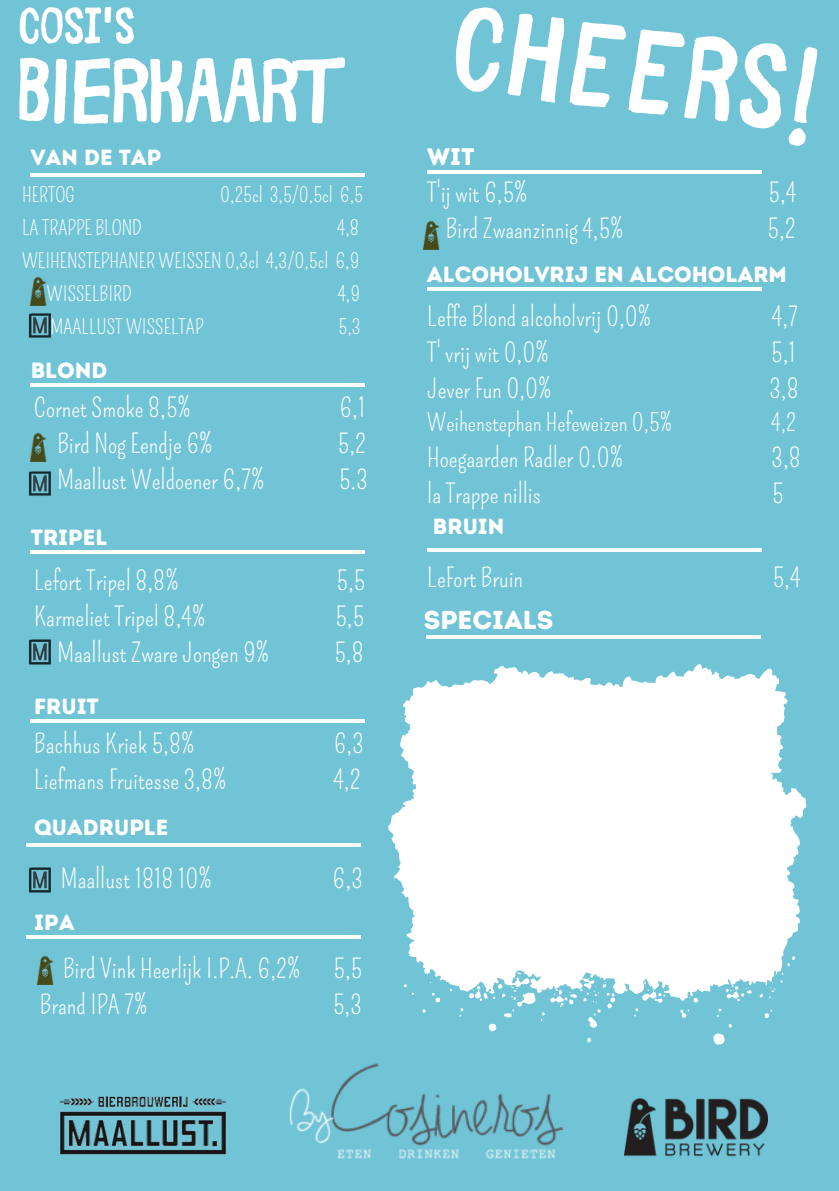
<style>
.page{position:relative;width:839px;height:1191px;background:#fff}
.page>*{position:absolute;margin:0;border:0;box-sizing:border-box;transform-origin:0 0}
.t1{font:119.4px "Bike Park";color:#fff}
.t2{font:91px "Bike Park";letter-spacing:-.05em;color:#fff}
.t3{font:51.2px "Bike Park";color:#fff}
.t4{font:26px "Pompiere";color:#fff}
.t5{font:26px "Intro Rust Base";color:#fff}
.t6{font:24px "Pompiere";color:#fff}
.t7{font:24px "Intro Rust Base";color:#fff}
.t8{font:22px "Intro Rust Base";color:#fff}
.t9{font:20px "Pompiere";color:#fff}
</style>
<div class="page">
<div style="left:0;top:0;width:838px;height:1191px;background:#71c4d6"></div>
<hr style="left:427px;top:170px;width:334px;height:4px;background:#fff">
<hr style="left:31px;top:550px;width:334px;height:4px;background:#fff">
<hr style="left:31px;top:173px;width:334px;height:3px;background:#fff">
<hr style="left:427px;top:635px;width:333px;height:3px;background:#fff">
<hr style="left:31px;top:384px;width:334px;height:3px;background:#fff">
<hr style="left:31px;top:719px;width:334px;height:4px;background:#fff">
<hr style="left:427px;top:287px;width:334px;height:4px;background:#fff">
<img style="left:31px;top:276px;width:16px;height:29px">
<img style="left:424px;top:220px;width:16px;height:30px">
<img style="left:59px;top:1096px;width:168px;height:59px">
<img style="left:28px;top:867px;width:23px;height:26px">
<img style="left:28px;top:471px;width:23px;height:25px">
<img style="left:28px;top:313px;width:23px;height:25px">
<img style="left:28px;top:639px;width:23px;height:26px">
<img style="left:31px;top:432px;width:16px;height:29px">
<hr style="left:27px;top:844px;width:334px;height:3px;background:#fff">
<hr style="left:27px;top:935px;width:334px;height:3px;background:#fff">
<img style="left:38px;top:955px;width:16px;height:30px">
<hr style="left:427px;top:548px;width:334px;height:4px;background:#fff">
<img style="left:624px;top:1098px;width:143px;height:59px">
<img style="left:289px;top:1063px;width:275px;height:96px">
<svg style="left:388px;top:664px;width:418px;height:381px;fill:#fff"></svg>
<p class="t3" style="left:18px;top:-18px;width:119px">COSI'S</p>
<p class="t2" style="left:15px;top:14px;width:331px">BIERKAART</p>
<p class="t8" style="left:31px;top:144px;width:132px">VAN DE TAP</p>
<p class="t9" style="left:22px;top:183px;width:54px">HERTOG</p>
<p class="t9" style="left:220px;top:183px;width:144px">0,25cl 3,5/0,5cl 6,5</p>
<p class="t9" style="left:22px;top:216px;width:121px">LA TRAPPE BLOND</p>
<p class="t9" style="left:337px;top:216px;width:23px">4,8</p>
<p class="t9" style="left:22px;top:249px;width:339px">WEIHENSTEPHANER WEISSEN 0,3cl 4,3/0,5cl 6,9</p>
<p class="t9" style="left:47px;top:282px;width:86px">WISSELBIRD</p>
<p class="t9" style="left:338px;top:282px;width:24px">4,9</p>
<p class="t9" style="left:50px;top:315px;width:154px">MAALLUST WISSELTAP</p>
<p class="t9" style="left:338px;top:315px;width:24px">5,3</p>
<p class="t8" style="left:31px;top:357px;width:78px">BLOND</p>
<p class="t4" style="left:34px;top:393px;width:159px">Cornet Smoke 8,5%</p>
<p class="t4" style="left:339px;top:393px;width:27px">6,1</p>
<p class="t4" style="left:57px;top:429px;width:157px">Bird Nog Eendje 6%</p>
<p class="t4" style="left:338px;top:429px;width:30px">5,2</p>
<p class="t4" style="left:57px;top:465px;width:209px">Maallust Weldoener 6,7%</p>
<p class="t4" style="left:339px;top:465px;width:30px">5.3</p>
<p class="t8" style="left:31px;top:524px;width:78px">TRIPEL</p>
<p class="t4" style="left:34px;top:566px;width:147px">Lefort Tripel 8,8%</p>
<p class="t4" style="left:336px;top:566px;width:30px">5,5</p>
<p class="t4" style="left:34px;top:602px;width:173px">Karmeliet Tripel 8,4%</p>
<p class="t4" style="left:335px;top:602px;width:30px">5,5</p>
<p class="t4" style="left:57px;top:638px;width:214px">Maallust Zware Jongen 9%</p>
<p class="t4" style="left:334px;top:638px;width:31px">5,8</p>
<p class="t8" style="left:34px;top:693px;width:66px">FRUIT</p>
<p class="t4" style="left:34px;top:729px;width:162px">Bachhus Kriek 5,8%</p>
<p class="t4" style="left:334px;top:729px;width:32px">6,3</p>
<p class="t4" style="left:34px;top:765px;width:194px">Liefmans Fruitesse 3,8%</p>
<p class="t4" style="left:333px;top:765px;width:29px">4,2</p>
<p class="t8" style="left:34px;top:815px;width:135px">QUADRUPLE</p>
<p class="t4" style="left:61px;top:864px;width:153px">Maallust 1818 10%</p>
<p class="t4" style="left:332px;top:864px;width:32px">6,3</p>
<p class="t8" style="left:34px;top:909px;width:42px">IPA</p>
<p class="t4" style="left:63px;top:954px;width:301px">Bird Vink Heerlijk I.P.A. 6,2% 5,5</p>
<p class="t4" style="left:40px;top:990px;width:110px">Brand IPA 7%</p>
<p class="t4" style="left:333px;top:990px;width:30px">5,3</p>
<p class="t1" style="left:464px;top:-53px;width:375px;rotate:7deg">CHEERS!</p>
<p class="t7" style="left:427px;top:142px;width:49px">WIT</p>
<p class="t4" style="left:427px;top:178px;width:102px">T'ij wit 6,5%</p>
<p class="t4" style="left:768px;top:178px;width:29px">5,4</p>
<p class="t4" style="left:446px;top:214px;width:180px">Bird Zwaanzinnig 4,5%</p>
<p class="t4" style="left:767px;top:214px;width:30px">5,2</p>
<p class="t8" style="left:427px;top:261px;width:361px">ALCOHOLVRIJ EN ALCOHOLARM</p>
<p class="t4" style="left:427px;top:302px;width:226px">Leffe Blond alcoholvrij 0,0%</p>
<p class="t4" style="left:771px;top:302px;width:28px">4,7</p>
<p class="t4" style="left:427px;top:338px;width:124px">T' vrij wit 0,0%</p>
<p class="t4" style="left:771px;top:338px;width:26px">5,1</p>
<p class="t4" style="left:427px;top:374px;width:126px">Jever Fun 0,0%</p>
<p class="t4" style="left:769px;top:374px;width:31px">3,8</p>
<p class="t6" style="left:427px;top:408px;width:247px">Weihenstephan Hefeweizen 0,5%</p>
<p class="t6" style="left:771px;top:408px;width:27px">4,2</p>
<p class="t4" style="left:427px;top:443px;width:198px">Hoegaarden Radler 0.0%</p>
<p class="t4" style="left:771px;top:443px;width:31px">3,8</p>
<p class="t4" style="left:427px;top:479px;width:115px">la Trappe nillis</p>
<p class="t4" style="left:772px;top:479px;width:13px">5</p>
<p class="t8" style="left:433px;top:513px;width:73px">BRUIN</p>
<p class="t4" style="left:427px;top:563px;width:97px">LeFort Bruin</p>
<p class="t4" style="left:772px;top:563px;width:29px">5,4</p>
<p class="t5" style="left:424px;top:604px;width:131px">SPECIALS</p>
</div>
